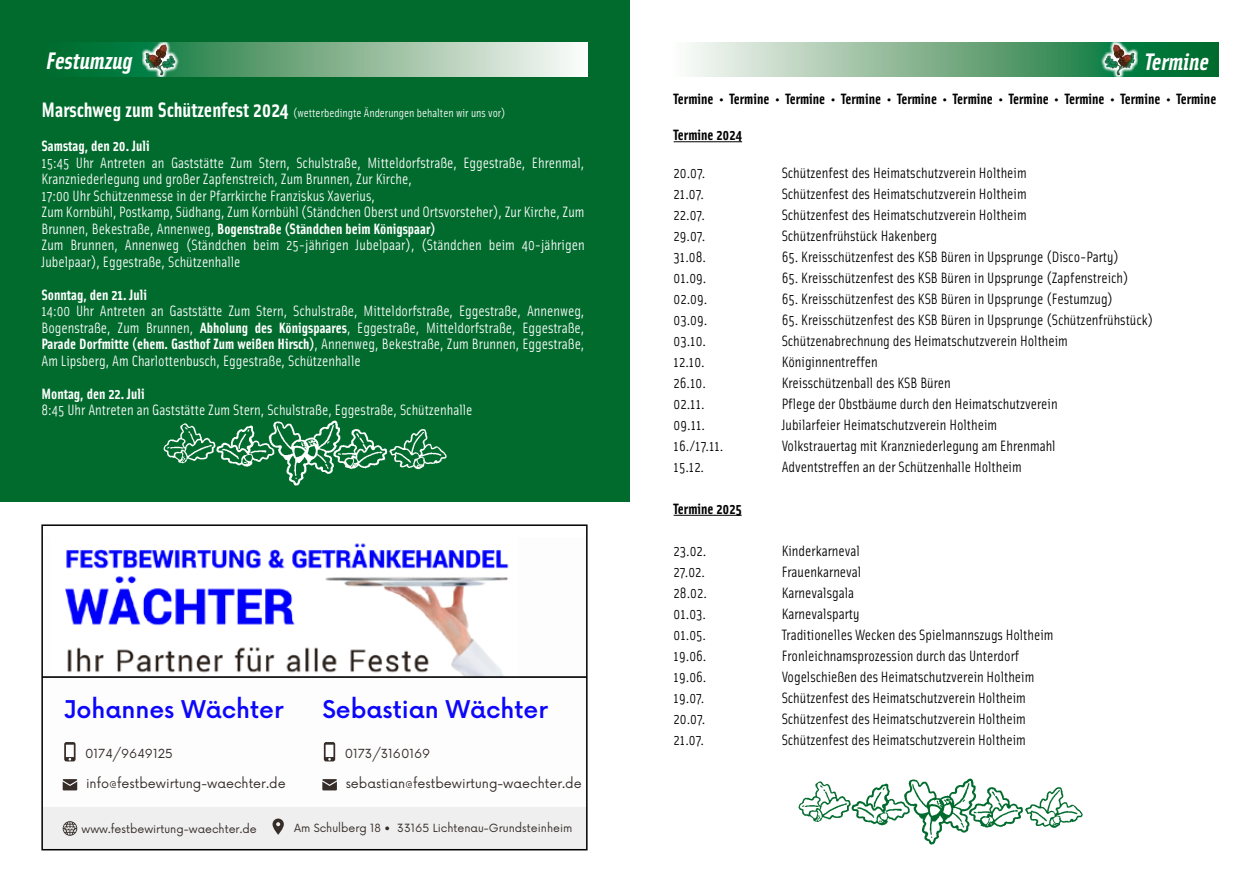
<style>
.page{position:relative;width:1259px;height:893px;background:#fff}
.page>*{position:absolute;margin:0;border:0;box-sizing:border-box;transform-origin:0 0}
.t1{font:italic 700 24px "Solex OT";color:#fff}
.t2{font:500 23.85px "Now";color:#0c06fa}
.t3{font:15px "Solex OT";color:#000}
.t4{font:15px/16.5px "Solex OT";color:#fff}
.t5{font:700 15px "Solex OT";color:#000}
.t6{font:700 15px "Solex OT";color:#fff}
.t7{font:12.75px "Now";color:#362d29}
.t8{font:12.15px "Now";color:#362d29}
.t9{font:12px "Solex OT";color:#fff}
.t10{font:11.1px "Now";color:#362d29}
.s1{font-weight:700;font-size:21px}
.s2{font-weight:700}
</style>
<div class="page">
<div style="left:0;top:0;width:629px;height:502px;background:#006b2d"></div>
<svg style="left:691px;top:43px;width:527px;height:34px;background:#77ae8a"></svg>
<svg style="left:1100px;top:43px;width:37px;height:34px"></svg>
<svg style="left:93px;top:43px;width:495px;height:34px;background:#88b897"></svg>
<svg style="left:142px;top:43px;width:38px;height:34px"></svg>
<svg style="left:156px;top:44px;width:10px;height:7px"></svg>
<hr style="left:673px;top:141px;width:69px;height:1px;background:#000">
<hr style="left:673px;top:515px;width:68px;height:1px;background:#000">
<img style="left:163px;top:420px;width:284px;height:66px">
<img style="left:65px;top:543px;width:444px;height:133px">
<div style="left:42px;top:808px;width:545px;height:41px;background:#efefef"></div>
<svg style="left:272px;top:818px;width:12px;height:17px"></svg>
<svg style="left:64px;top:742px;width:12px;height:19px"></svg>
<svg style="left:63px;top:821px;width:14px;height:15px"></svg>
<hr style="left:42px;top:676px;width:545px;height:2px;background:#000">
<svg style="left:63px;top:779px;width:14px;height:11px"></svg>
<svg style="left:324px;top:742px;width:11px;height:19px"></svg>
<svg style="left:322px;top:779px;width:15px;height:11px"></svg>
<div style="left:41px;top:524px;width:546px;height:326px;border:2px solid #000"></div>
<img style="left:798px;top:778px;width:285px;height:67px">
<h1 class="t1" style="left:46px;top:45px;width:88px">Festumzug</h1>
<h1 class="t1" style="left:1144px;top:46px;width:66px">Termine</h1>
<p class="t9" style="left:41px;top:105px;width:466px"><span class="s1">Marschweg zum Schützenfest 2024</span> (wetterbedingte Änderungen behalten wir uns vor)</p>
<p class="t6" style="left:41px;top:136px;width:110px">Samstag, den 20. Juli</p>
<p class="t4" style="left:41px;top:154px;width:545px">15:45 Uhr Antreten an Gaststätte Zum Stern, Schulstraße, Mitteldorfstraße, Eggestraße, Ehrenmal, Kranzniederlegung und großer Zapfenstreich, Zum Brunnen, Zur Kirche,<br>17:00 Uhr Schützenmesse in der Pfarrkirche Franziskus Xaverius,<br>Zum Kornbühl, Postkamp, Südhang, Zum Kornbühl (Ständchen Oberst und Ortsvorsteher), Zur Kirche, Zum Brunnen, Bekestraße, Annenweg, <span class="s2">Bogenstraße (Ständchen beim Königspaar)<br></span>Zum Brunnen, Annenweg (Ständchen beim 25-jährigen Jubelpaar), (Ständchen beim 40-jährigen Jubelpaar), Eggestraße, Schützenhalle</p>
<p class="t6" style="left:41px;top:285px;width:107px">Sonntag, den 21. Juli</p>
<p class="t4" style="left:41px;top:302px;width:544px;text-align:justify">14:00 Uhr Antreten an Gaststätte Zum Stern, Schulstraße, Mitteldorfstraße, Eggestraße, Annenweg, Bogenstraße, Zum Brunnen, <span class="s2">Abholung des Königspaares</span>, Eggestraße, Mitteldorfstraße, Eggestraße, <span class="s2">Parade Dorfmitte (ehem. Gasthof Zum weißen Hirsch)</span>, Annenweg, Bekestraße, Zum Brunnen, Eggestraße, Am Lipsberg, Am Charlottenbusch, Eggestraße, Schützenhalle</p>
<p class="t6" style="left:41px;top:384px;width:105px">Montag, den 22. Juli</p>
<p class="t4" style="left:41px;top:401px;width:432px">8:45 Uhr Antreten an Gaststätte Zum Stern, Schulstraße, Eggestraße, Schützenhalle</p>
<p class="t5" style="left:673px;top:89px;width:544px">Termine • Termine • Termine • Termine • Termine • Termine • Termine • Termine • Termine • Termine</p>
<p class="t5" style="left:673px;top:125px;width:70px">Termine 2024</p>
<p class="t3" style="left:673px;top:163px;width:33px">20.07.</p>
<p class="t3" style="left:781px;top:163px;width:246px">Schützenfest des Heimatschutzverein Holtheim</p>
<p class="t3" style="left:673px;top:184px;width:32px">21.07.</p>
<p class="t3" style="left:781px;top:184px;width:246px">Schützenfest des Heimatschutzverein Holtheim</p>
<p class="t3" style="left:673px;top:205px;width:33px">22.07.</p>
<p class="t3" style="left:781px;top:205px;width:246px">Schützenfest des Heimatschutzverein Holtheim</p>
<p class="t3" style="left:673px;top:226px;width:33px">29.07.</p>
<p class="t3" style="left:781px;top:226px;width:157px">Schützenfrühstück Hakenberg</p>
<p class="t3" style="left:673px;top:247px;width:34px">31.08.</p>
<p class="t3" style="left:781px;top:247px;width:339px">65. Kreisschützenfest des KSB Büren in Upsprunge (Disco-Party)</p>
<p class="t3" style="left:673px;top:268px;width:34px">01.09.</p>
<p class="t3" style="left:781px;top:268px;width:348px">65. Kreisschützenfest des KSB Büren in Upsprunge (Zapfenstreich)</p>
<p class="t3" style="left:673px;top:289px;width:35px">02.09.</p>
<p class="t3" style="left:781px;top:289px;width:333px">65. Kreisschützenfest des KSB Büren in Upsprunge (Festumzug)</p>
<p class="t3" style="left:673px;top:310px;width:35px">03.09.</p>
<p class="t3" style="left:781px;top:310px;width:373px">65. Kreisschützenfest des KSB Büren in Upsprunge (Schützenfrühstück)</p>
<p class="t3" style="left:673px;top:331px;width:34px">03.10.</p>
<p class="t3" style="left:781px;top:331px;width:288px">Schützenabrechnung des Heimatschutzverein Holtheim</p>
<p class="t3" style="left:673px;top:352px;width:33px">12.10.</p>
<p class="t3" style="left:781px;top:352px;width:98px">Königinnentreffen</p>
<p class="t3" style="left:673px;top:373px;width:34px">26.10.</p>
<p class="t3" style="left:781px;top:373px;width:171px">Kreisschützenball des KSB Büren</p>
<p class="t3" style="left:673px;top:394px;width:33px">02.11.</p>
<p class="t3" style="left:781px;top:394px;width:277px">Pflege der Obstbäume durch den Heimatschutzverein</p>
<p class="t3" style="left:673px;top:415px;width:33px">09.11.</p>
<p class="t3" style="left:781px;top:415px;width:217px">Jubilarfeier Heimatschutzverein Holtheim</p>
<p class="t3" style="left:673px;top:436px;width:51px">16./17.11.</p>
<p class="t3" style="left:781px;top:436px;width:275px">Volkstrauertag mit Kranzniederlegung am Ehrenmahl</p>
<p class="t3" style="left:673px;top:457px;width:32px">15.12.</p>
<p class="t3" style="left:781px;top:457px;width:242px">Adventstreffen an der Schützenhalle Holtheim</p>
<p class="t5" style="left:673px;top:499px;width:70px">Termine 2025</p>
<p class="t3" style="left:673px;top:541px;width:34px">23.02.</p>
<p class="t3" style="left:781px;top:541px;width:80px">Kinderkarneval</p>
<p class="t3" style="left:673px;top:562px;width:33px">27.02.</p>
<p class="t3" style="left:781px;top:562px;width:81px">Frauenkarneval</p>
<p class="t3" style="left:673px;top:583px;width:35px">28.02.</p>
<p class="t3" style="left:781px;top:583px;width:74px">Karnevalsgala</p>
<p class="t3" style="left:673px;top:604px;width:34px">01.03.</p>
<p class="t3" style="left:781px;top:604px;width:79px">Karnevalsparty</p>
<p class="t3" style="left:673px;top:625px;width:34px">01.05.</p>
<p class="t3" style="left:781px;top:625px;width:273px">Traditionelles Wecken des Spielmannszugs Holtheim</p>
<p class="t3" style="left:673px;top:646px;width:34px">19.06.</p>
<p class="t3" style="left:781px;top:646px;width:239px">Fronleichnamsprozession durch das Unterdorf</p>
<p class="t3" style="left:673px;top:667px;width:34px">19.06.</p>
<p class="t3" style="left:781px;top:667px;width:254px">Vogelschießen des Heimatschutzverein Holtheim</p>
<p class="t3" style="left:673px;top:688px;width:32px">19.07.</p>
<p class="t3" style="left:781px;top:688px;width:246px">Schützenfest des Heimatschutzverein Holtheim</p>
<p class="t3" style="left:673px;top:709px;width:33px">20.07.</p>
<p class="t3" style="left:781px;top:709px;width:246px">Schützenfest des Heimatschutzverein Holtheim</p>
<p class="t3" style="left:673px;top:730px;width:32px">21.07.</p>
<p class="t3" style="left:781px;top:730px;width:246px">Schützenfest des Heimatschutzverein Holtheim</p>
<h2 class="t2" style="left:64px;top:691px;width:221px">Johannes Wächter</h2>
<h2 class="t2" style="left:322px;top:691px;width:227px">Sebastian Wächter</h2>
<p class="t8" style="left:85px;top:744px;width:89px">0174/9649125</p>
<p class="t8" style="left:345px;top:744px;width:87px">0173/3160169</p>
<p class="t7" style="left:346px;top:773px;width:237px">sebastian@festbewirtung-waechter.de</p>
<p class="t7" style="left:86px;top:773px;width:201px">info@festbewirtung-waechter.de</p>
<p class="t10" style="left:82px;top:819px;width:177px">www.festbewirtung-waechter.de</p>
<p class="t10" style="left:294px;top:819px;width:280px">Am Schulberg 18 • 33165 Lichtenau-Grundsteinheim</p>
</div>
